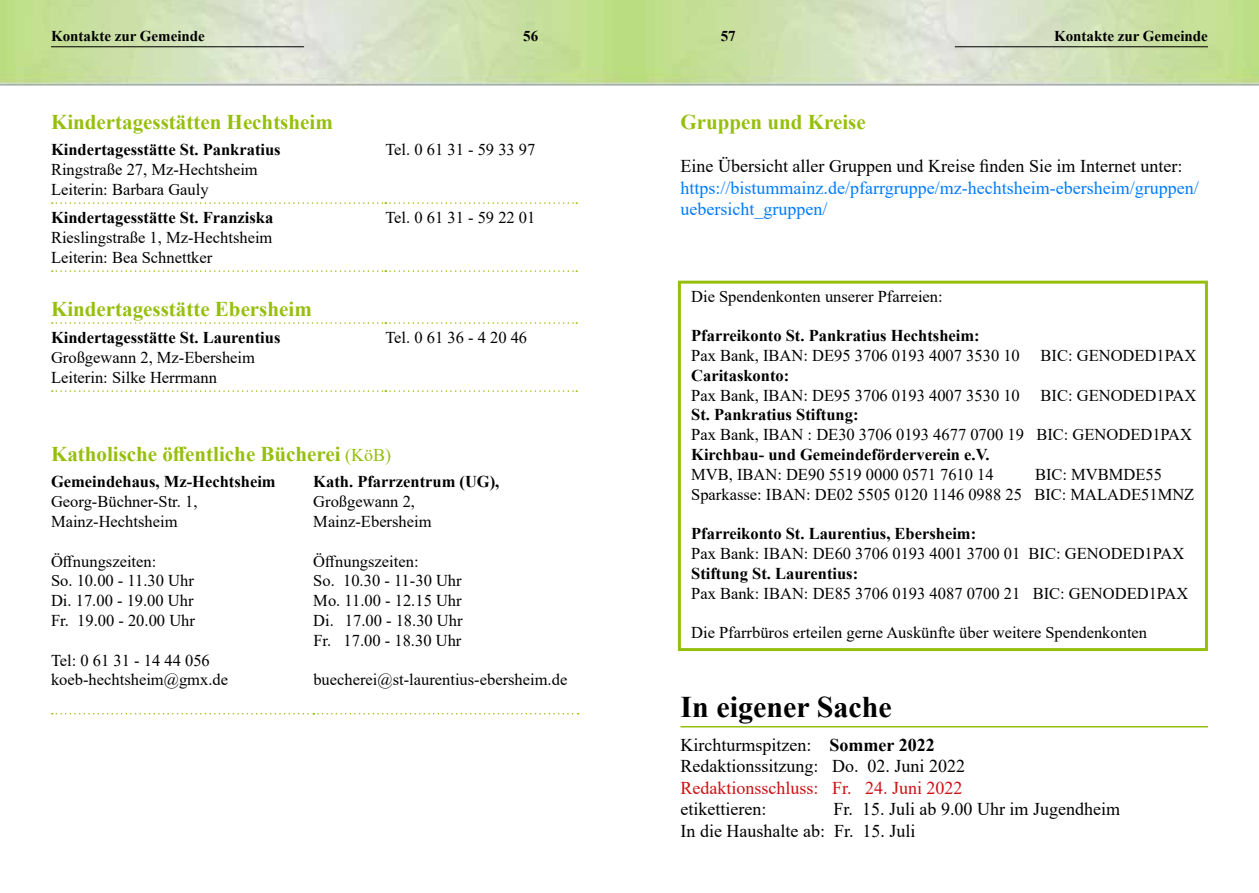
<style>
.page{position:relative;width:1259px;height:893px;background:#fff}
.page>*{position:absolute;margin:0;border:0;box-sizing:border-box;transform-origin:0 0}
.t1{font:700 30px "Times New Roman";color:#000}
.t2{font:700 21px "Times New Roman";color:#96bf0d}
.t3{font:18px/21.6px "Times New Roman";color:#000}
.t4{font:18px/21.6px "Times New Roman";color:#007bff}
.t5{font:18px "Times New Roman";color:#cd1013}
.t6{font:16.5px/19.8px "Times New Roman";color:#000}
.t7{font:700 16.5px "Times New Roman";color:#000}
.t8{font:700 15px "Times New Roman";color:#000}
.s1{font-weight:400;font-size:18px}
.s2{font-weight:700}
</style>
<div class="page">
<svg style="left:52px;top:202px;width:525px;height:2px"></svg>
<svg style="left:52px;top:270px;width:525px;height:2px"></svg>
<svg style="left:52px;top:322px;width:525px;height:2px"></svg>
<svg style="left:52px;top:390px;width:525px;height:2px"></svg>
<svg style="left:52px;top:713px;width:527px;height:1px"></svg>
<img style="left:0;top:0;width:1259px;height:85px">
<hr style="left:51px;top:46px;width:253px;height:1px;background:#000">
<hr style="left:680px;top:726px;width:528px;height:1px;background:#96bf0d">
<div style="left:678px;top:281px;width:530px;height:370px;border:3px solid #96bf0d"></div>
<hr style="left:955px;top:46px;width:253px;height:1px;background:#000">
<p class="t8" style="left:51px;top:25px;width:155px">Kontakte zur Gemeinde</p>
<p class="t8" style="left:523px;top:25px;width:16px">56</p>
<p class="t2" style="left:51px;top:107px;width:283px">Kindertagesstätten Hechtsheim</p>
<p class="t7" style="left:51px;top:138px;width:231px">Kindertagesstätte St. Pankratius</p>
<p class="t6" style="left:51px;top:159px;width:208px">Ringstraße 27, Mz-Hechtsheim<br>Leiterin: Barbara Gauly</p>
<p class="t7" style="left:51px;top:206px;width:224px">Kindertagesstätte St. Franziska</p>
<p class="t6" style="left:51px;top:227px;width:223px">Rieslingstraße 1, Mz-Hechtsheim<br>Leiterin: Bea Schnettker</p>
<p class="t2" style="left:51px;top:294px;width:262px">Kindertagesstätte Ebersheim</p>
<p class="t7" style="left:51px;top:326px;width:231px">Kindertagesstätte St. Laurentius</p>
<p class="t6" style="left:51px;top:347px;width:205px">Großgewann 2, Mz-Ebersheim<br>Leiterin: Silke Herrmann</p>
<p class="t6" style="left:385px;top:139px;width:152px">Tel. 0 61 31 - 59 33 97</p>
<p class="t6" style="left:385px;top:207px;width:152px">Tel. 0 61 31 - 59 22 01</p>
<p class="t6" style="left:385px;top:327px;width:143px">Tel. 0 61 36 - 4 20 46</p>
<p class="t2" style="left:51px;top:439px;width:342px">Katholische öffentliche Bücherei <span class="s1">(KöB)</span></p>
<p class="t7" style="left:51px;top:470px;width:226px">Gemeindehaus, Mz-Hechtsheim</p>
<p class="t6" style="left:51px;top:491px;width:148px">Georg-Büchner-Str. 1,<br>Mainz-Hechtsheim</p>
<p class="t6" style="left:51px;top:551px;width:145px">Öffnungszeiten:<br>So. 10.00 - 11.30 Uhr<br>Di. 17.00 - 19.00 Uhr<br>Fr. 19.00 - 20.00 Uhr</p>
<p class="t6" style="left:51px;top:650px;width:178px">Tel: 0 61 31 - 14 44 056 koeb-hechtsheim@gmx.de</p>
<p class="t7" style="left:313px;top:470px;width:188px">Kath. Pfarrzentrum (UG),</p>
<p class="t6" style="left:313px;top:491px;width:120px">Großgewann 2,<br>Mainz-Ebersheim</p>
<p class="t6" style="left:313px;top:551px;width:151px">Öffnungszeiten:<br>So. 10.30 - 11-30 Uhr<br>Mo. 11.00 - 12.15 Uhr<br>Di. 17.00 - 18.30 Uhr<br>Fr. 17.00 - 18.30 Uhr</p>
<p class="t6" style="left:313px;top:669px;width:255px">buecherei@st-laurentius-ebersheim.de</p>
<p class="t8" style="left:721px;top:25px;width:16px">57</p>
<p class="t8" style="left:1054px;top:25px;width:155px">Kontakte zur Gemeinde</p>
<p class="t2" style="left:680px;top:107px;width:187px">Gruppen und Kreise</p>
<p class="t3" style="left:680px;top:155px;width:503px">Eine Übersicht aller Gruppen und Kreise finden Sie im Internet unter:</p>
<p class="t4" style="left:680px;top:176px;width:520px">https://bistummainz.de/pfarrgruppe/mz-hechtsheim-ebersheim/gruppen/ uebersicht_gruppen/</p>
<p class="t6" style="left:691px;top:286px;width:253px">Die Spendenkonten unserer Pfarreien:</p>
<p class="t7" style="left:691px;top:324px;width:290px">Pfarreikonto St. Pankratius Hechtsheim:</p>
<p class="t6" style="left:691px;top:345px;width:330px">Pax Bank, IBAN: DE95 3706 0193 4007 3530 10</p>
<p class="t6" style="left:1040px;top:345px;width:157px">BIC: GENODED1PAX</p>
<p class="t7" style="left:691px;top:363px;width:100px">Caritaskonto:</p>
<p class="t6" style="left:691px;top:385px;width:330px">Pax Bank, IBAN: DE95 3706 0193 4007 3530 10</p>
<p class="t6" style="left:1040px;top:385px;width:157px">BIC: GENODED1PAX</p>
<p class="t7" style="left:691px;top:403px;width:169px">St. Pankratius Stiftung:</p>
<p class="t6" style="left:691px;top:424px;width:502px">Pax Bank, IBAN : DE30 3706 0193 4677 0700 19 BIC: GENODED1PAX</p>
<p class="t7" style="left:691px;top:443px;width:300px">Kirchbau- und Gemeindeförderverein e.V.</p>
<p class="t6" style="left:691px;top:464px;width:304px">MVB, IBAN: DE90 5519 0000 0571 7610 14</p>
<p class="t6" style="left:691px;top:464px;width:505px;text-indent:344px">BIC: MVBMDE55<br>Sparkasse: IBAN: DE02 5505 0120 1146 0988 25 BIC: MALADE51MNZ</p>
<p class="t7" style="left:691px;top:522px;width:286px">Pfarreikonto St. Laurentius, Ebersheim:</p>
<p class="t6" style="left:691px;top:543px;width:495px">Pax Bank: IBAN: DE60 3706 0193 4001 3700 01 BIC: GENODED1PAX</p>
<p class="t7" style="left:691px;top:561px;width:169px">Stiftung St. Laurentius:</p>
<p class="t6" style="left:691px;top:583px;width:499px">Pax Bank: IBAN: DE85 3706 0193 4087 0700 21 BIC: GENODED1PAX</p>
<p class="t6" style="left:691px;top:622px;width:457px">Die Pfarrbüros erteilen gerne Auskünfte über weitere Spendenkonten</p>
<h1 class="t1" style="left:680px;top:685px;width:213px">In eigener Sache</h1>
<p class="t3" style="left:680px;top:733px;width:286px">Kirchturmspitzen: <span class="s2">Sommer 2022<br></span>Redaktionssitzung: Do. 02. Juni 2022</p>
<p class="t5" style="left:680px;top:775px;width:284px">Redaktionsschluss: Fr. 24. Juni 2022</p>
<p class="t3" style="left:680px;top:798px;width:87px">etikettieren:</p>
<p class="t3" style="left:680px;top:798px;width:441px;text-indent:153px">Fr. 15. Juli ab 9.00 Uhr im Jugendheim<br>In die Haushalte ab: Fr. 15. Juli</p>
</div>
